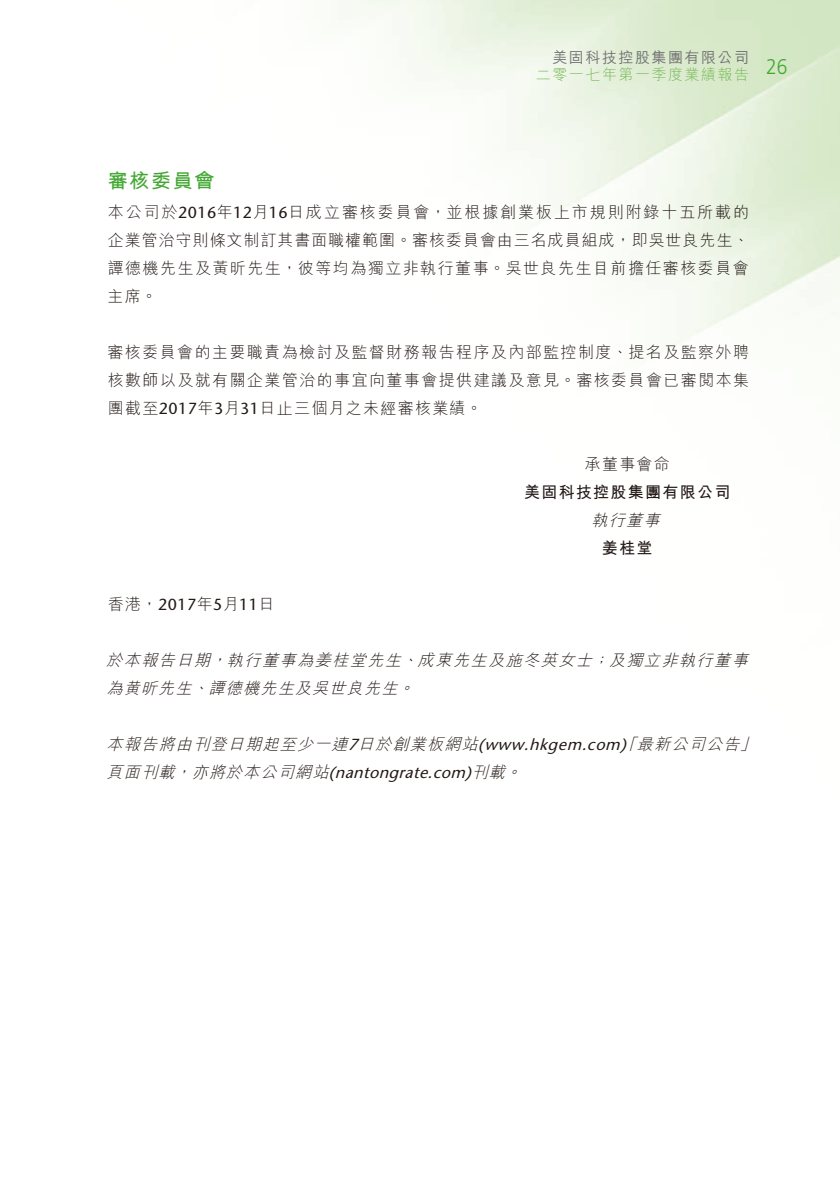
<style>
.page{position:relative;width:840px;height:1191px;background:#fff}
.page>*{position:absolute;margin:0;border:0;box-sizing:border-box;transform-origin:0 0}
.t1{font:300 21.4px "Frutiger LT Std";color:#42a832;scale:.9 1}
.t2{font:700 20px "M Hei HK";letter-spacing:.08em;color:#42a832}
.t3{font:300 16px/28px "M Hei HK";letter-spacing:.09em;color:#231916;text-align:justify}
.t4{font:italic 300 16px "M Hei HK";color:#231916}
.t5{font:italic 500 16px "Stone Sans Std";color:#231916}
.t6{font:700 16px "M Hei HK";letter-spacing:.08em;color:#231916}
.t7{font:500 16px "Stone Sans Std";letter-spacing:.03em;color:#231916}
.t8{font:300 15px "M Hei HK";letter-spacing:.1em;color:#76b855}
.t9{font:500 15px "M Hei HK";letter-spacing:.1em;color:#727272}
.s1{font-family:"Stone Sans Std";font-weight:500}
.s2{font-family:"M Hei HK";font-weight:300}
</style>
<div class="page">
<p class="t9" style="left:552px;top:47px;width:198px">美固科技控股集團有限公司</p>
<p class="t8" style="left:535px;top:64px;width:214px">二零一七年第一季度業績報告</p>
<h1 class="t1" style="left:765px;top:54px;width:25px">26</h1>
<p class="t2" style="left:108px;top:166px;width:108px">審核委員會</p>
<p class="t3" style="left:107px;top:198px;width:642px">本公司於<span class="s1">2016</span>年<span class="s1">12</span>月<span class="s1">16</span>日成立審核委員會，並根據創業板上市規則附錄十五所載的企業管治守則條文制訂其書面職權範圍。審核委員會由三名成員組成，即吳世良先生、譚德機先生及黃昕先生，彼等均為獨立非執行董事。吳世良先生目前擔任審核委員會主席。</p>
<p class="t3" style="left:107px;top:338px;width:642px">審核委員會的主要職責為檢討及監督財務報告程序及內部監控制度、提名及監察外聘核數師以及就有關企業管治的事宜向董事會提供建議及意見。審核委員會已審閱本集團截至<span class="s1">2017</span>年<span class="s1">3</span>月<span class="s1">31</span>日止三個月之未經審核業績。</p>
<p class="t7" style="left:108px;top:595px;width:168px"><span class="s2">香港，</span>2017<span class="s2">年</span>5<span class="s2">月</span>11<span class="s2">日</span></p>
<p class="t3" style="left:584px;top:450px;width:87px">承董事會命</p>
<p class="t6" style="left:523px;top:481px;width:208px">美固科技控股集團有限公司</p>
<p class="t4" style="left:591px;top:509px;width:75px">執行董事</p>
<p class="t6" style="left:601px;top:537px;width:52px">姜桂堂</p>
<p class="t4" style="left:227px;top:649px;width:181px">執行董事為姜桂堂先生</p>
<p class="t4" style="left:417px;top:649px;width:181px">成東先生及施冬英女士</p>
<p class="t4" style="left:106px;top:649px;width:111px">於本報告日期</p>
<p class="t4" style="left:608px;top:649px;width:146px">及獨立非執行董事</p>
<p class="t4" style="left:592px;top:649px;width:23px">；</p>
<p class="t4" style="left:210px;top:649px;width:23px">，</p>
<p class="t4" style="left:401px;top:649px;width:23px">、</p>
<p class="t4" style="left:208px;top:677px;width:196px">譚德機先生及吳世良先生</p>
<p class="t4" style="left:106px;top:677px;width:92px">為黄昕先生</p>
<p class="t4" style="left:397px;top:677px;width:23px">。</p>
<p class="t4" style="left:192px;top:677px;width:23px">、</p>
<p class="t4" style="left:106px;top:733px;width:519px">本報告將由刊登日期起至少一連日於創業板網站 <span class="s1">www hkgem com</span></p>
<p class="t4" style="left:636px;top:733px;width:110px">最新公司公告</p>
<p class="t5" style="left:620px;top:735px;width:23px">)<span class="s2">「</span></p>
<p class="t4" style="left:739px;top:733px;width:23px">「</p>
<p class="t5" style="left:478px;top:735px;width:12px">(</p>
<p class="t5" style="left:348px;top:735px;width:16px">7</p>
<p class="t5" style="left:523px;top:735px;width:11px">.</p>
<p class="t5" style="left:581px;top:735px;width:11px">.</p>
<p class="t5" style="left:191px;top:763px;width:320px"><span class="s2">亦將於本公司網站</span> nantongrate com <span class="s2">刊載</span></p>
<p class="t4" style="left:106px;top:761px;width:75px">頁面刊載</p>
<p class="t5" style="left:328px;top:763px;width:12px">(</p>
<p class="t5" style="left:465px;top:763px;width:12px">)</p>
<p class="t4" style="left:505px;top:761px;width:23px">。</p>
<p class="t4" style="left:175px;top:761px;width:23px">，</p>
<p class="t5" style="left:427px;top:763px;width:11px">.</p>
</div>
